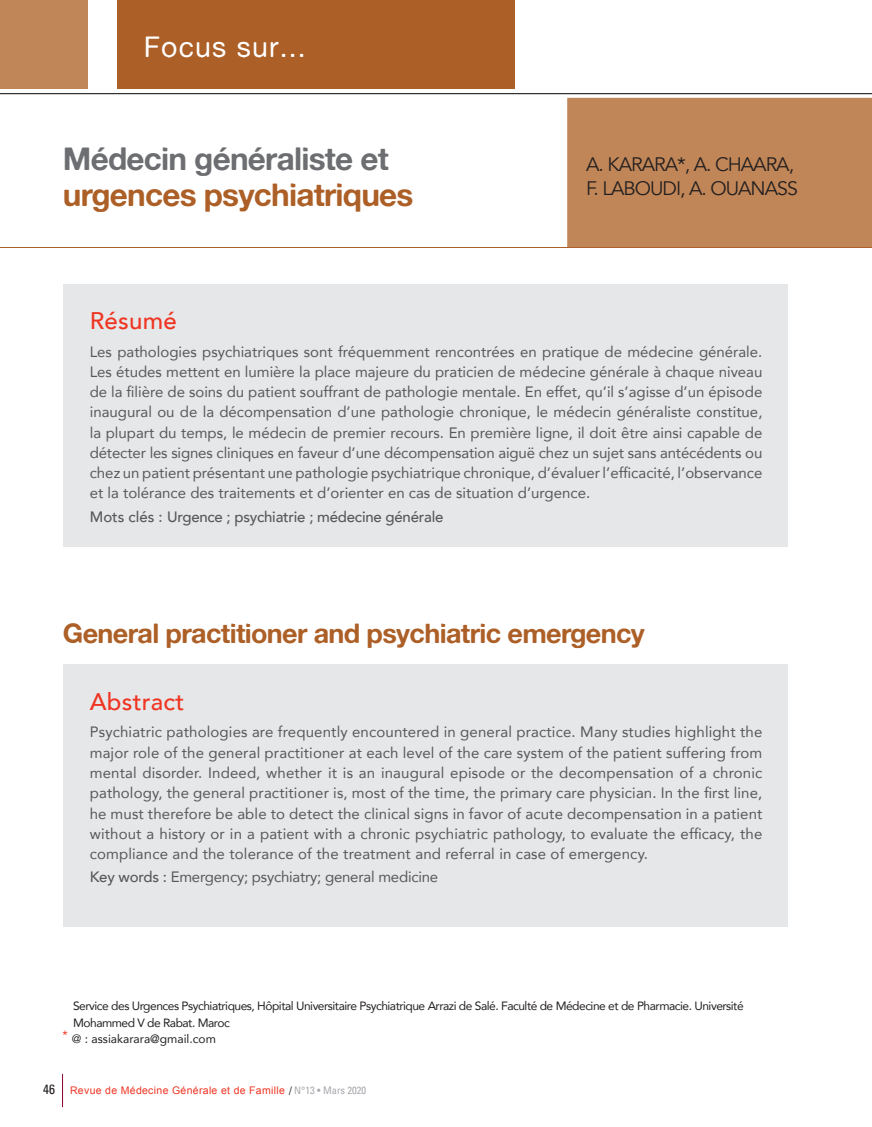
<style>
.page{position:relative;width:872px;height:1127px;background:#fff}
.page>*{position:absolute;margin:0;border:0;box-sizing:border-box;transform-origin:0 0}
.t1{font:31.5px "Alte Haas Grotesk Bold";letter-spacing:-.025em;color:#ac5f26}
.t2{font:31.5px "Alte Haas Grotesk Bold";letter-spacing:-.025em;color:#6d6e71}
.t3{font:28.5px "Alte Haas Grotesk";letter-spacing:.04em;color:#fff}
.t4{font:27px "Alte Haas Grotesk Bold";letter-spacing:-.025em;color:#ac5f26}
.t5{font:500 24px "Avenir";letter-spacing:.01em;color:#ef3522}
.t6{font:19.5px/24px "Avenir";letter-spacing:-.05em;color:#231f20}
.t7{font:15px/20.2px "Avenir";color:#57585a;text-align:justify}
.t8{font:500 15px "Avenir";letter-spacing:-.015em;color:#57585a}
.t9{font:12px/16.5px "Avenir";letter-spacing:-.04em;color:#231f20}
.t10{font:12px "Avenir";color:#231f20}
.t11{font:12px "Avenir";color:#ef3522}
.t12{font:10.5px "Arial";letter-spacing:.03em;color:#ef3522}
.s1{font-weight:500}
.s2{font-style:inherit}
.s3{font-family:"Univers";font-stretch:condensed;font-size:13.5px;color:#231f20}
.s4{font-family:"Univers";font-stretch:condensed;color:#231f20}
.s5{font-family:"Univers";font-stretch:condensed;color:#a8a9ad}
</style>
<div class="page">
<hr style="left:62px;top:1074px;width:1px;height:33px;background:#8b012f">
<div style="left:117px;top:0;width:397px;height:89px;background:#ac5f26"></div>
<div style="left:0;top:0;width:88px;height:89px;background:#c18657"></div>
<hr style="left:0;top:93px;width:872px;height:1px;background:#040503">
<hr style="left:0;top:247px;width:872px;height:1px;background:#ac5f26">
<div style="left:567px;top:98px;width:305px;height:149px;background:#c18657"></div>
<div style="left:63px;top:284px;width:724px;height:262px;background:#e6e7e9"></div>
<div style="left:63px;top:664px;width:724px;height:263px;background:#e6e7e9"></div>
<h2 class="t3" style="left:144px;top:31px;width:163px">Focus sur...</h2>
<h1 class="t2" style="left:63px;top:147px;width:327px">Médecin généraliste et</h1>
<h1 class="t1" style="left:63px;top:183px;width:352px">urgences psychiatriques</h1>
<h3 class="t6" style="left:586px;top:154px;width:213px">A. KARARA*, A. CHAARA,<br>F. LABOUDI, A. OUANASS</h3>
<h3 class="t5" style="left:90px;top:310px;width:88px">Résumé</h3>
<p class="t7" style="left:90px;top:343px;width:674px">Les pathologies psychiatriques sont fréquemment rencontrées en pratique de médecine générale.<br>Les études mettent en lumière la place majeure du praticien de médecine générale à chaque niveau de la filière de soins du patient souffrant de pathologie mentale. En effet, qu’il s’agisse d’un épisode inaugural ou de la décompensation d’une pathologie chronique, le médecin généraliste constitue, la plupart du temps, le médecin de premier recours. En première ligne, il doit être ainsi capable de détecter les signes cliniques en faveur d’une décompensation aiguë chez un sujet sans antécédents ou chez un patient présentant une pathologie psychiatrique chronique, d’évaluer l’efficacité, l’observance et la tolérance des traitements et d’orienter en cas de situation d’urgence.</p>
<p class="t8" style="left:90px;top:510px;width:355px">Mots clés : Urgence ; psychiatrie ; médecine générale</p>
<h3 class="t4" style="left:63px;top:623px;width:583px">General practitioner and psychiatric emergency</h3>
<h3 class="t5" style="left:90px;top:691px;width:96px">Abstract</h3>
<p class="t7" style="left:90px;top:723px;width:674px">Psychiatric pathologies are frequently encountered in general practice. Many studies highlight the major role of the general practitioner at each level of the care system of the patient suffering from mental disorder. Indeed, whether it is an inaugural episode or the decompensation of a chronic pathology, the general practitioner is, most of the time, the primary care physician. In the first line, he must therefore be able to detect the clinical signs in favor of acute decompensation in a patient without a history or in a patient with a chronic psychiatric pathology, to evaluate the efficacy, the compliance and the tolerance of the treatment and referral in case of emergency.</p>
<p class="t7" style="left:90px;top:868px;width:350px"><span class="s1">Key words :</span> Emergency; psychiatry; general medicine</p>
<p class="t9" style="left:73px;top:999px;width:672px">Service des Urgences Psychiatriques, Hôpital Universitaire Psychiatrique Arrazi de Salé. Faculté de Médecine et de Pharmacie. Université<br>Mohammed V de Rabat. Maroc</p>
<p class="t11" style="left:62px;top:1029px;width:7px">*</p>
<p class="t10" style="left:72px;top:1034px;width:145px"><span class="s2">@</span> : assiakarara@gmail.com</p>
<p class="t12" style="left:43px;top:1084px;width:325px"><span class="s3">46</span> Revue de Médecine Générale et de Famille <span class="s4">/</span> <span class="s5">N°13 ï Mars 2020</span></p>
</div>
